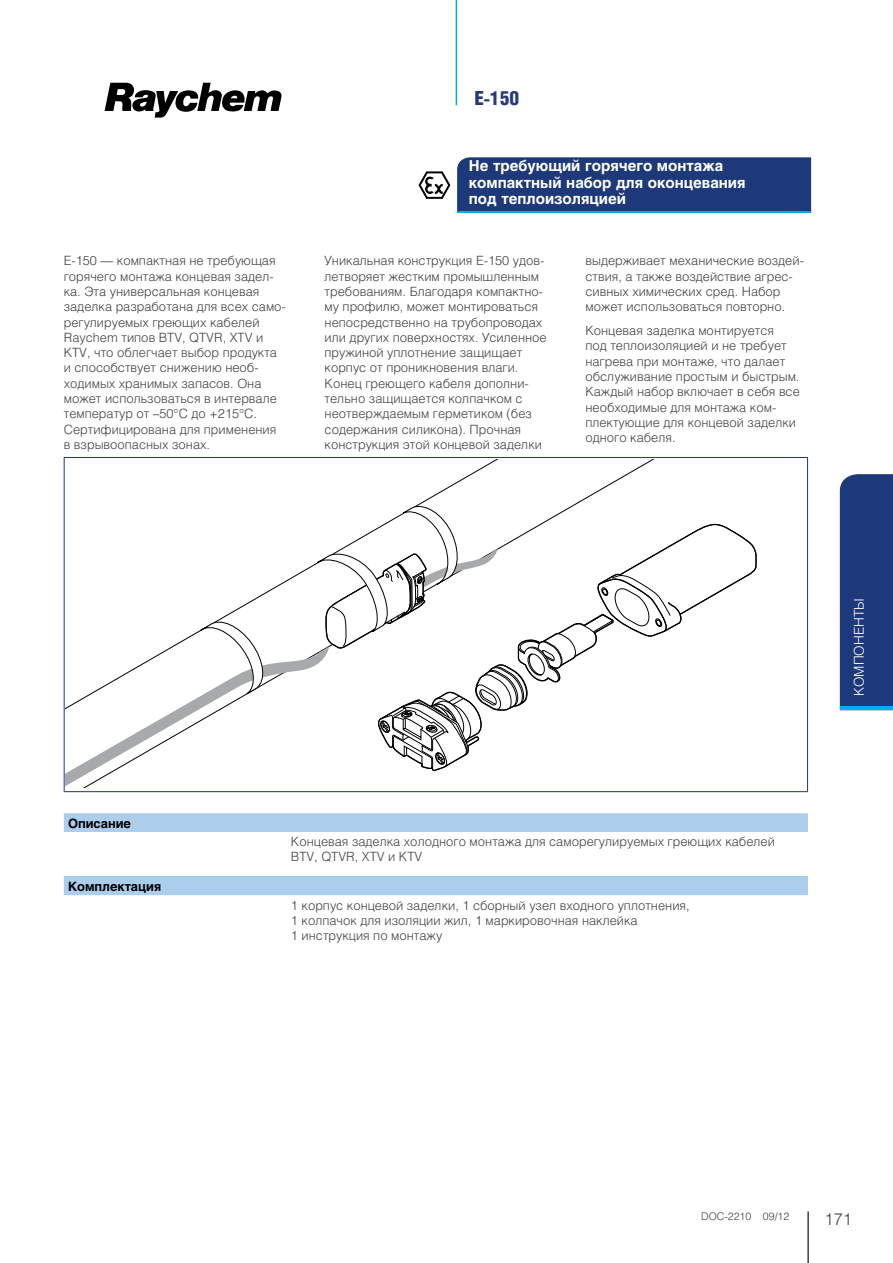
<style>
.page{position:relative;width:893px;height:1263px;background:#fff}
.page>*{position:absolute;margin:0;border:0;box-sizing:border-box;transform-origin:0 0}
.t1{font:900 19.5px "Helios Cond";color:#26397a}
.t2{font:300 16.5px "Helios";color:#404042}
.t3{font:700 15px/16.5px "Helios";color:#fff}
.t4{font:300 13.5px "Helios";color:#fff}
.t5{font:300 12.75px/15.3px "Helios";color:#404042}
.t6{font:700 12.75px "Helios";color:#000}
.t7{font:300 10.5px "Helios";color:#404042}
</style>
<div class="page">
<div style="left:840px;top:474px;width:53px;height:232px;background:#1d397a"></div>
<hr style="left:840px;top:706px;width:53px;height:4px;background:#00adef">
<hr style="left:456px;top:0;width:1px;height:105px;background:#00adef">
<div style="left:457px;top:157px;width:354px;height:54px;background:#1d397a"></div>
<hr style="left:457px;top:211px;width:354px;height:2px;background:#00adef">
<hr style="left:807px;top:1211px;width:2px;height:52px;background:#404042">
<hr style="left:64px;top:457px;width:744px;height:1px;background:#1d397a">
<hr style="left:64px;top:458px;width:1px;height:333px;background:#1d397a">
<hr style="left:807px;top:458px;width:1px;height:333px;background:#1d397a">
<hr style="left:64px;top:791px;width:744px;height:1px;background:#1d397a">
<svg style="left:422px;top:460px;width:387px;height:327px"></svg>
<svg style="left:66px;top:502px;width:691px;height:285px"></svg>
<svg style="left:64px;top:813px;width:744px;height:82px"></svg>
<svg style="left:105px;top:83px;width:177px;height:35px"></svg>
<svg style="left:418px;top:171px;width:32px;height:28px"></svg>
<h1 class="t1" style="left:474px;top:87px;width:46px">E-150</h1>
<p class="t3" style="left:469px;top:158px;width:278px">Не требующий горячего монтажа компактный набор для оконцевания под теплоизоляцией</p>
<p class="t3" style="left:462px;top:167px;width:209px">Self-regulating heating cable</p>
<p class="t5" style="left:64px;top:253px;width:224px">е-150 — компактная не требующая горячего монтажа концевая задел&shy;ка. Эта универсальная концевая заделка разработана для всех само&shy;регулируемых греющих кабелей<br>Raychem типов BTV, QTVR, XTV и<br>KTV, что облегчает выбор продукта и способствует снижению необ&shy;ходимых хранимых запасов. Она может использоваться в интервале температур от –50°с до +215°с. сертифицирована для применения в взрывоопасных зонах.</p>
<p class="t5" style="left:325px;top:253px;width:224px">Уникальная конструкция е-150 удов&shy;летворяет жестким промышленным требованиям. Благодаря компактно&shy;му профилю, может монтироваться непосредственно на трубопроводах или других поверхностях. Усиленное пружиной уплотнение защищает корпус от проникновения влаги. конец греющего кабеля дополни&shy;тельно защищается колпачком с неотверждаемым герметиком (без содержания силикона). Прочная конструкция этой концевой заделки</p>
<p class="t5" style="left:585px;top:253px;width:220px">выдерживает механические воздей&shy;ствия, а также воздействие агрес&shy;сивных химических сред. Набор может использоваться повторно.</p>
<p class="t5" style="left:585px;top:323px;width:216px">концевая заделка монтируется<br>под теплоизоляцией и не требует нагрева при монтаже, что далает обслуживание простым и быстрым. каждый набор включает в себя все необходимые для монтажа ком&shy;плектующие для концевой заделки одного кабеля.</p>
<p class="t6" style="left:68px;top:816px;width:64px">описание</p>
<p class="t6" style="left:68px;top:879px;width:95px">комплектация</p>
<p class="t5" style="left:291px;top:834px;width:485px">концевая заделка холодного монтажа для саморегулируемых греющих кабелей<br>BTV, QTVR, XTV и KTV</p>
<p class="t5" style="left:291px;top:897px;width:400px">1 корпус концевой заделки, 1 сборный узел входного уплотнения,<br>1 колпачок для изоляции жил, 1 маркировочная наклейка<br>1 инструкция по монтажу</p>
<p class="t4" style="left:851px;top:696px;width:99px;rotate:-90deg">кОМПОНеНты</p>
<p class="t7" style="left:701px;top:1210px;width:90px">DOC-2210 09/12</p>
<p class="t2" style="left:824px;top:1209px;width:29px">171</p>
</div>
